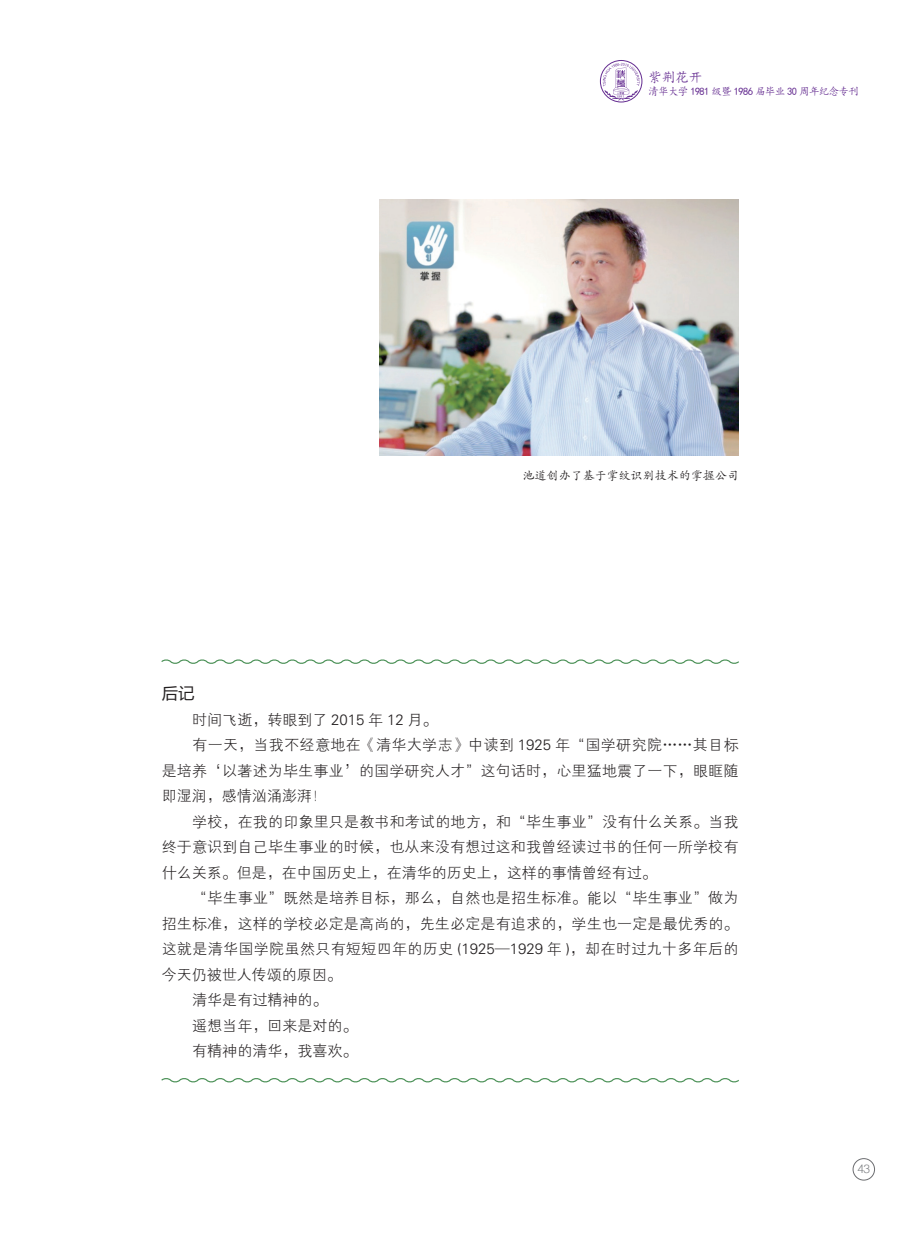
<style>
.page{position:relative;width:919px;height:1238px;background:#fff}
.page>*{position:absolute;margin:0;border:0;box-sizing:border-box;transform-origin:0 0}
.t1{font:16.5px "FZLTHK GBK1 0";color:#231f20}
.t2{font:15px "FZXH1 JW GB1 0";letter-spacing:.015em;color:#231f20}
.t3{font:13.5px "Kai Ti";color:#652d91}
.t4{font:12px "ST Kaiti SC Regular";color:#231f20}
.t5{font:300 12px "Helvetica";color:#808285}
.t6{font:10.5px "Kai Ti";letter-spacing:-.06em;color:#652d91}
.s1{font-family:"Sim Sun"}
</style>
<div class="page">
<img style="left:379px;top:200px;width:359px;height:255px">
<svg style="left:161px;top:659px;width:578px;height:5px"></svg>
<svg style="left:161px;top:1078px;width:578px;height:5px"></svg>
<p class="t3" style="left:648px;top:70px;width:55px">紫荆花开</p>
<p class="t6" style="left:648px;top:86px;width:212px">清华大学 1981 级暨 1986 届毕业 30 周年纪念专刊</p>
<p class="t4" style="left:522px;top:466px;width:217px">池道创办了基于掌纹识别技术的掌握公司</p>
<p class="t1" style="left:162px;top:684px;width:34px">后记</p>
<p class="t2" style="left:192px;top:711px;width:247px">时间飞逝，转眼到了 2015 年 12 月。</p>
<p class="t2" style="left:192px;top:736px;width:548px">有一天，当我不经意地在《清华大学志》中读到 1925 年“国学研究院<span class="s1">……</span>其目标</p>
<p class="t2" style="left:162px;top:762px;width:578px">是培养‘以著述为毕生事业’的国学研究人才”这句话时，心里猛地震了一下，眼眶随</p>
<p class="t2" style="left:162px;top:787px;width:166px">即湿润，感情汹涌澎湃！</p>
<p class="t2" style="left:192px;top:813px;width:547px">学校，在我的印象里只是教书和考试的地方，和“毕生事业”没有什么关系。当我</p>
<p class="t2" style="left:162px;top:838px;width:578px">终于意识到自己毕生事业的时候，也从来没有想过这和我曾经读过书的任何一所学校有</p>
<p class="t2" style="left:162px;top:864px;width:496px">什么关系。但是，在中国历史上，在清华的历史上，这样的事情曾经有过。</p>
<p class="t2" style="left:192px;top:889px;width:547px">“毕生事业”既然是培养目标，那么，自然也是招生标准。能以“毕生事业”做为</p>
<p class="t2" style="left:162px;top:915px;width:578px">招生标准，这样的学校必定是高尚的，先生必定是有追求的，学生也一定是最优秀的。</p>
<p class="t2" style="left:162px;top:940px;width:578px">这就是清华国学院虽然只有短短四年的历史 (1925—1929 年 )，却在时过九十多年后的</p>
<p class="t2" style="left:162px;top:966px;width:181px">今天仍被世人传颂的原因。</p>
<p class="t2" style="left:192px;top:991px;width:136px">清华是有过精神的。</p>
<p class="t2" style="left:192px;top:1017px;width:166px">遥想当年，回来是对的。</p>
<p class="t2" style="left:192px;top:1042px;width:166px">有精神的清华，我喜欢。</p>
<p class="t5" style="left:857px;top:1163px;width:14px">43</p>
</div>
